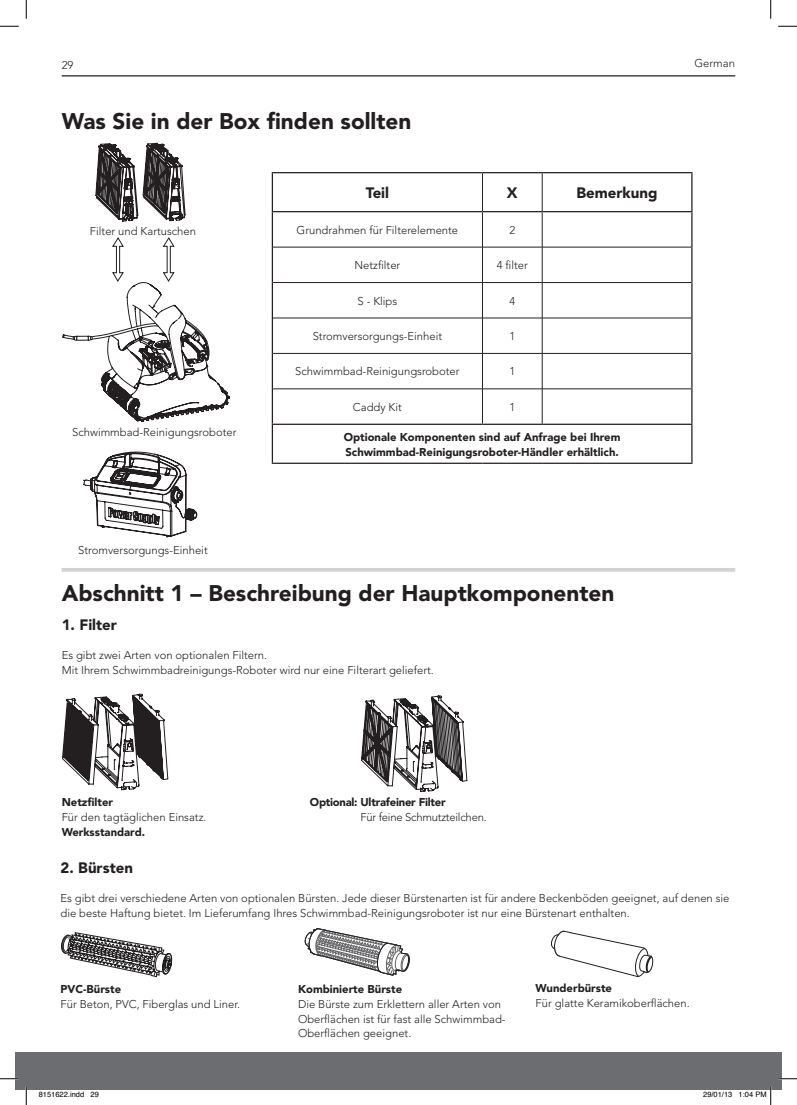
<style>
.page{position:relative;width:797px;height:1105px;background:#fff}
.page>*{position:absolute;margin:0;border:0;box-sizing:border-box;transform-origin:0 0}
.t1{font:900 22.5px "Avenir LT";color:#231f20}
.t2{font:900 15px "Avenir LT";color:#231f20}
.t3{font:300 11.25px/15px "Avenir";color:#231f20}
.t4{font:900 11.25px/15px "Avenir LT";color:#231f20}
.t5{font:900 11.25px "Avenir LT";letter-spacing:-.02em;color:#231f20}
.t6{font:300 11.25px "Avenir";letter-spacing:-.02em;color:#231f20}
.t7{font:7.5px "Helvetica";color:#000}
</style>
<div class="page">
<hr style="left:62px;top:75px;width:673px;height:1px;background:#231f20">
<div style="left:16px;top:1052px;width:765px;height:37px;background:#6c6d70"></div>
<svg style="left:273px;top:173px;width:418px;height:1px"></svg>
<div style="left:482px;top:173px;width:60px;height:39px;background:#fff"></div>
<hr style="left:272px;top:247px;width:1px;height:36px;background:#231f20">
<hr style="left:272px;top:283px;width:1px;height:35px;background:#231f20">
<hr style="left:273px;top:247px;width:209px;height:1px;background:#231f20">
<hr style="left:482px;top:247px;width:60px;height:1px;background:#231f20">
<hr style="left:482px;top:247px;width:1px;height:35px;background:#231f20">
<hr style="left:542px;top:247px;width:1px;height:35px;background:#231f20">
<hr style="left:273px;top:282px;width:209px;height:1px;background:#231f20">
<hr style="left:482px;top:282px;width:60px;height:1px;background:#231f20">
<hr style="left:482px;top:283px;width:1px;height:35px;background:#231f20">
<hr style="left:542px;top:283px;width:1px;height:35px;background:#231f20">
<hr style="left:273px;top:318px;width:209px;height:1px;background:#231f20">
<hr style="left:482px;top:318px;width:60px;height:1px;background:#231f20">
<hr style="left:272px;top:172px;width:210px;height:1px;background:#231f20">
<hr style="left:482px;top:172px;width:60px;height:1px;background:#231f20">
<hr style="left:542px;top:172px;width:150px;height:1px;background:#231f20">
<hr style="left:272px;top:212px;width:1px;height:35px;background:#231f20">
<hr style="left:691px;top:212px;width:1px;height:35px;background:#231f20">
<hr style="left:691px;top:247px;width:1px;height:36px;background:#231f20">
<hr style="left:691px;top:283px;width:1px;height:35px;background:#231f20">
<hr style="left:272px;top:318px;width:1px;height:35px;background:#231f20">
<hr style="left:691px;top:318px;width:1px;height:35px;background:#231f20">
<hr style="left:272px;top:353px;width:1px;height:36px;background:#231f20">
<hr style="left:691px;top:353px;width:1px;height:36px;background:#231f20">
<hr style="left:272px;top:389px;width:1px;height:35px;background:#231f20">
<hr style="left:691px;top:389px;width:1px;height:35px;background:#231f20">
<hr style="left:272px;top:425px;width:1px;height:38px;background:#231f20">
<hr style="left:691px;top:425px;width:1px;height:38px;background:#231f20">
<hr style="left:272px;top:463px;width:210px;height:1px;background:#231f20">
<hr style="left:482px;top:463px;width:60px;height:1px;background:#231f20">
<hr style="left:542px;top:463px;width:150px;height:1px;background:#231f20">
<hr style="left:272px;top:424px;width:210px;height:1px;background:#231f20">
<hr style="left:482px;top:424px;width:60px;height:1px;background:#231f20">
<hr style="left:542px;top:424px;width:150px;height:1px;background:#231f20">
<hr style="left:272px;top:173px;width:1px;height:38px;background:#231f20">
<hr style="left:691px;top:173px;width:1px;height:38px;background:#231f20">
<hr style="left:482px;top:173px;width:1px;height:38px;background:#231f20">
<hr style="left:542px;top:173px;width:1px;height:38px;background:#231f20">
<hr style="left:482px;top:212px;width:1px;height:35px;background:#231f20">
<hr style="left:542px;top:212px;width:1px;height:35px;background:#231f20">
<hr style="left:542px;top:247px;width:149px;height:1px;background:#231f20">
<hr style="left:542px;top:282px;width:149px;height:1px;background:#231f20">
<hr style="left:482px;top:318px;width:1px;height:35px;background:#231f20">
<hr style="left:542px;top:318px;width:149px;height:1px;background:#231f20">
<hr style="left:542px;top:318px;width:1px;height:35px;background:#231f20">
<hr style="left:273px;top:353px;width:209px;height:1px;background:#231f20">
<hr style="left:482px;top:353px;width:60px;height:1px;background:#231f20">
<hr style="left:482px;top:354px;width:1px;height:35px;background:#231f20">
<hr style="left:542px;top:353px;width:149px;height:1px;background:#231f20">
<hr style="left:542px;top:354px;width:1px;height:35px;background:#231f20">
<hr style="left:273px;top:389px;width:209px;height:1px;background:#231f20">
<hr style="left:482px;top:389px;width:60px;height:1px;background:#231f20">
<hr style="left:482px;top:389px;width:1px;height:35px;background:#231f20">
<hr style="left:542px;top:389px;width:149px;height:1px;background:#231f20">
<hr style="left:542px;top:389px;width:1px;height:35px;background:#231f20">
<hr style="left:272px;top:211px;width:210px;height:1px;background:#231f20">
<hr style="left:482px;top:211px;width:60px;height:1px;background:#231f20">
<hr style="left:542px;top:211px;width:150px;height:1px;background:#231f20">
<svg style="left:361px;top:695px;width:106px;height:97px"></svg>
<svg style="left:62px;top:694px;width:106px;height:96px"></svg>
<hr style="left:62px;top:568px;width:673px;height:4px;background:#d1d2d4">
<svg style="left:95px;top:143px;width:90px;height:78px"></svg>
<svg style="left:84px;top:452px;width:113px;height:85px"></svg>
<svg style="left:63px;top:237px;width:167px;height:185px"></svg>
<svg style="left:304px;top:928px;width:106px;height:48px"></svg>
<svg style="left:61px;top:932px;width:112px;height:45px"></svg>
<svg style="left:551px;top:930px;width:103px;height:47px"></svg>
<svg style="left:0;top:25px;width:19px;height:2px"></svg>
<svg style="left:778px;top:25px;width:19px;height:2px"></svg>
<svg style="left:0;top:1078px;width:19px;height:1px"></svg>
<svg style="left:778px;top:1078px;width:19px;height:1px"></svg>
<svg style="left:25px;top:0;width:2px;height:19px"></svg>
<svg style="left:25px;top:1086px;width:2px;height:19px"></svg>
<svg style="left:770px;top:0;width:1px;height:19px"></svg>
<svg style="left:739px;top:1086px;width:32px;height:19px"></svg>
<p class="t3" style="left:62px;top:58px;width:13px">29</p>
<p class="t3" style="left:694px;top:56px;width:42px">German</p>
<h1 class="t1" style="left:62px;top:108px;width:351px">Was Sie in der Box finden sollten</h1>
<p class="t3" style="left:90px;top:223px;width:108px">Filter und Kartuschen</p>
<p class="t3" style="left:72px;top:424px;width:166px">Schwimmbad-Reinigungsroboter</p>
<p class="t3" style="left:78px;top:542px;width:131px">Stromversorgungs-Einheit</p>
<h2 class="t2" style="left:366px;top:184px;width:25px">Teil</h2>
<h2 class="t2" style="left:507px;top:184px;width:12px">X</h2>
<h2 class="t2" style="left:576px;top:184px;width:83px">Bemerkung</h2>
<p class="t3" style="left:296px;top:222px;width:163px">Grundrahmen für Filterelemente</p>
<p class="t3" style="left:509px;top:222px;width:7px">2</p>
<p class="t3" style="left:354px;top:258px;width:47px">Netzfilter</p>
<p class="t3" style="left:497px;top:258px;width:33px">4 filter</p>
<p class="t3" style="left:357px;top:293px;width:41px">S - Klips</p>
<p class="t3" style="left:509px;top:293px;width:7px">4</p>
<p class="t3" style="left:313px;top:329px;width:131px">Stromversorgungs-Einheit</p>
<p class="t3" style="left:509px;top:329px;width:7px">1</p>
<p class="t3" style="left:295px;top:364px;width:166px">Schwimmbad-Reinigungsroboter</p>
<p class="t3" style="left:509px;top:364px;width:7px">1</p>
<p class="t3" style="left:353px;top:399px;width:50px">Caddy Kit</p>
<p class="t3" style="left:509px;top:399px;width:7px">1</p>
<p class="t4" style="left:344px;top:429px;width:278px">Optionale Komponenten sind auf Anfrage bei Ihrem<br>Schwimmbad-Reinigungsroboter-Händler erhältlich.</p>
<h1 class="t1" style="left:62px;top:579px;width:554px">Abschnitt 1 – Beschreibung der Hauptkomponenten</h1>
<h2 class="t2" style="left:62px;top:615px;width:57px">1. Filter</h2>
<p class="t3" style="left:62px;top:648px;width:373px">Es gibt zwei Arten von optionalen Filtern.<br>Mit Ihrem Schwimmbadreinigungs-Roboter wird nur eine Filterart geliefert.</p>
<p class="t4" style="left:62px;top:794px;width:53px">Netzfilter</p>
<p class="t3" style="left:62px;top:809px;width:146px">Für den tagtäglichen Einsatz.</p>
<p class="t4" style="left:62px;top:824px;width:85px">Werksstandard.</p>
<p class="t5" style="left:310px;top:795px;width:137px">Optional: Ultrafeiner Filter</p>
<p class="t6" style="left:360px;top:810px;width:128px">Für feine Schmutzteilchen.</p>
<h2 class="t2" style="left:61px;top:858px;width:74px">2. Bürsten</h2>
<p class="t3" style="left:61px;top:890px;width:670px">Es gibt drei verschiedene Arten von optionalen Bürsten. Jede dieser Bürstenarten ist für andere Beckenböden geeignet, auf denen sie die beste Haftung bietet. Im Lieferumfang Ihres Schwimmbad-Reinigungsroboter ist nur eine Bürstenart enthalten.</p>
<p class="t4" style="left:61px;top:981px;width:62px">PVC-Bürste</p>
<p class="t3" style="left:61px;top:996px;width:181px">Für Beton, PVC, Fiberglas und Liner.</p>
<p class="t4" style="left:298px;top:981px;width:106px">Kombinierte Bürste</p>
<p class="t3" style="left:298px;top:996px;width:209px">Die Bürste zum Erklettern aller Arten von<br>Oberflächen ist für fast alle Schwimmbad-<br>Oberflächen geeignet.</p>
<p class="t4" style="left:535px;top:981px;width:78px">Wunderbürste</p>
<p class="t3" style="left:535px;top:996px;width:156px">Für glatte Keramikoberflächen.</p>
<p class="t7" style="left:39px;top:1090px;width:62px">8151622.indd 29</p>
<p class="t7" style="left:703px;top:1090px;width:65px">29/01/13 1:04 PM</p>
</div>
